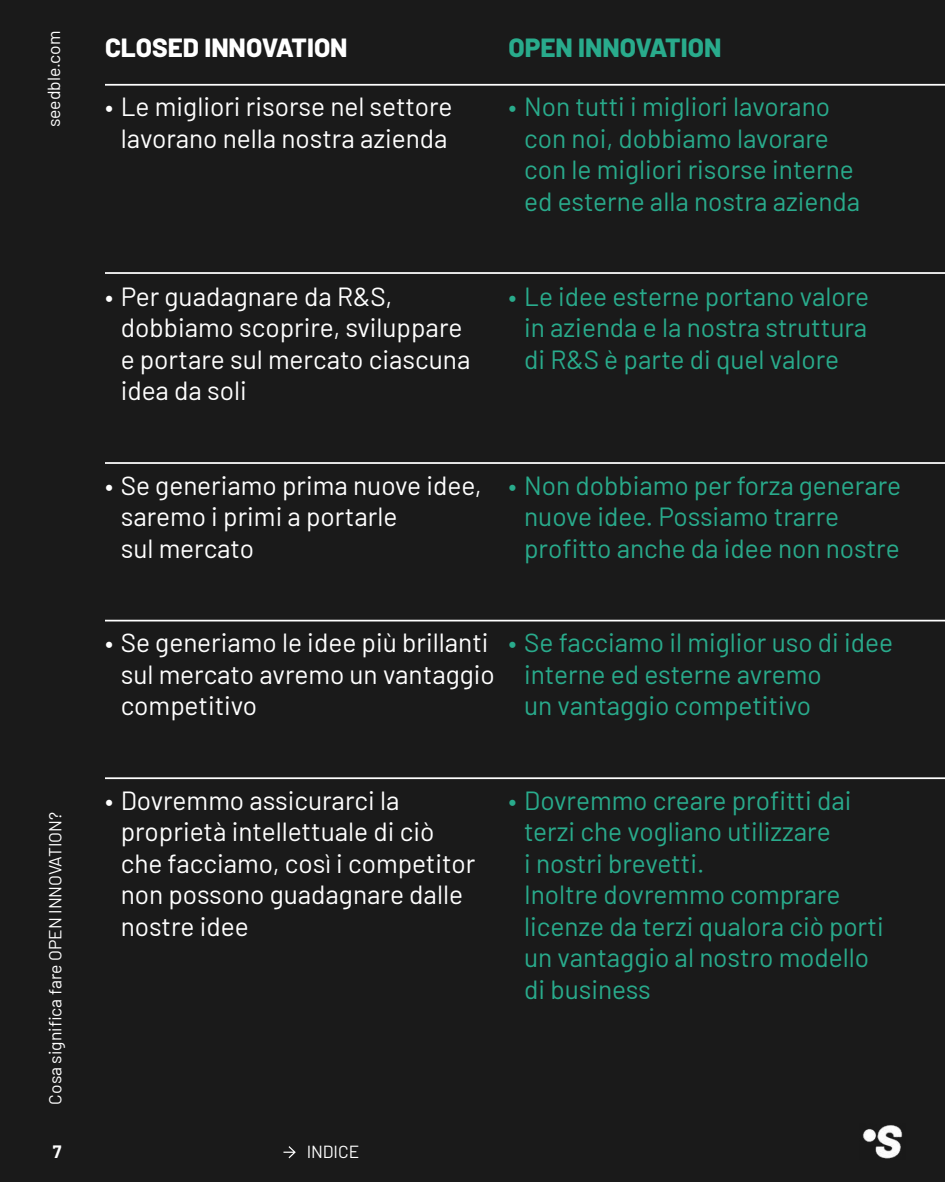
<style>
.page{position:relative;width:945px;height:1182px;background:#fff}
.page>*{position:absolute;margin:0;border:0;box-sizing:border-box;transform-origin:0 0}
.t1{font:26.25px/31.5px "Barlow";color:#29ab8c}
.t2{font:26.25px/31.5px "Barlow";color:#fff}
.t3{font:800 26.25px "Barlow";color:#fff}
.t4{font:800 26.25px "Barlow";color:#29ab8c}
.t5{font:17.5px "Barlow";color:#fff}
.t6{font:700 17.5px "Barlow";color:#fff}
</style>
<div class="page">
<div style="left:0;top:0;width:945px;height:1181px;background:#1a1a1a"></div>
<hr style="left:105px;top:84px;width:840px;height:2px;background:#fff">
<hr style="left:105px;top:272px;width:840px;height:2px;background:#fff">
<hr style="left:105px;top:462px;width:840px;height:2px;background:#fff">
<hr style="left:105px;top:619px;width:840px;height:2px;background:#fff">
<hr style="left:105px;top:777px;width:840px;height:2px;background:#fff">
<img style="left:862px;top:1125px;width:41px;height:34px">
<svg style="left:284px;top:1146px;width:12px;height:12px"></svg>
<p class="t5" style="left:41px;top:127px;width:98px;rotate:-90deg">seedble.com</p>
<p class="t5" style="left:43px;top:1104px;width:294px;rotate:-90deg">Cosa significa fare OPEN INNOVATION?</p>
<p class="t6" style="left:53px;top:1138px;width:10px">7</p>
<p class="t3" style="left:105px;top:28px;width:244px">CLOSED INNOVATION</p>
<p class="t4" style="left:508px;top:28px;width:215px">OPEN INNOVATION</p>
<p class="t2" style="left:105px;top:89px;width:349px;text-align:center">• Le migliori risorse nel settore lavorano nella nostra azienda</p>
<p class="t1" style="left:524px;top:89px;width:338px;text-indent:-16px">• Non tutti i migliori lavorano con noi, dobbiamo lavorare con le migliori risorse interne ed esterne alla nostra azienda</p>
<p class="t2" style="left:121px;top:278px;width:351px;text-indent:-16px">• Per guadagnare da R&amp;S, dobbiamo scoprire, sviluppare e portare sul mercato ciascuna idea da soli</p>
<p class="t1" style="left:508px;top:278px;width:362px;text-align:center">• Le idee esterne portano valore in azienda e la nostra struttura di R&amp;S è parte di quel valore</p>
<p class="t2" style="left:121px;top:467px;width:363px;text-indent:-16px">• Se generiamo prima nuove idee, saremo i primi a portarle<br>sul mercato</p>
<p class="t1" style="left:524px;top:467px;width:379px;text-indent:-16px">• Non dobbiamo per forza generare nuove idee. Possiamo trarre profitto anche da idee non nostre</p>
<p class="t2" style="left:121px;top:625px;width:376px;text-indent:-16px">• Se generiamo le idee più brillanti sul mercato avremo un vantaggio competitivo</p>
<p class="t1" style="left:524px;top:625px;width:371px;text-indent:-16px">• Se facciamo il miglior uso di idee interne ed esterne avremo<br>un vantaggio competitivo</p>
<p class="t2" style="left:121px;top:782px;width:356px;text-indent:-16px">• Dovremmo assicurarci la proprietà intellettuale di ciò che facciamo, così i competitor non possono guadagnare dalle nostre idee</p>
<p class="t1" style="left:524px;top:782px;width:361px;text-indent:-16px">• Dovremmo creare profitti dai terzi che vogliano utilizzare<br>i nostri brevetti.<br>Inoltre dovremmo comprare licenze da terzi qualora ciò porti un vantaggio al nostro modello di business</p>
<p class="t5" style="left:307px;top:1139px;width:54px">INDICE</p>
</div>
